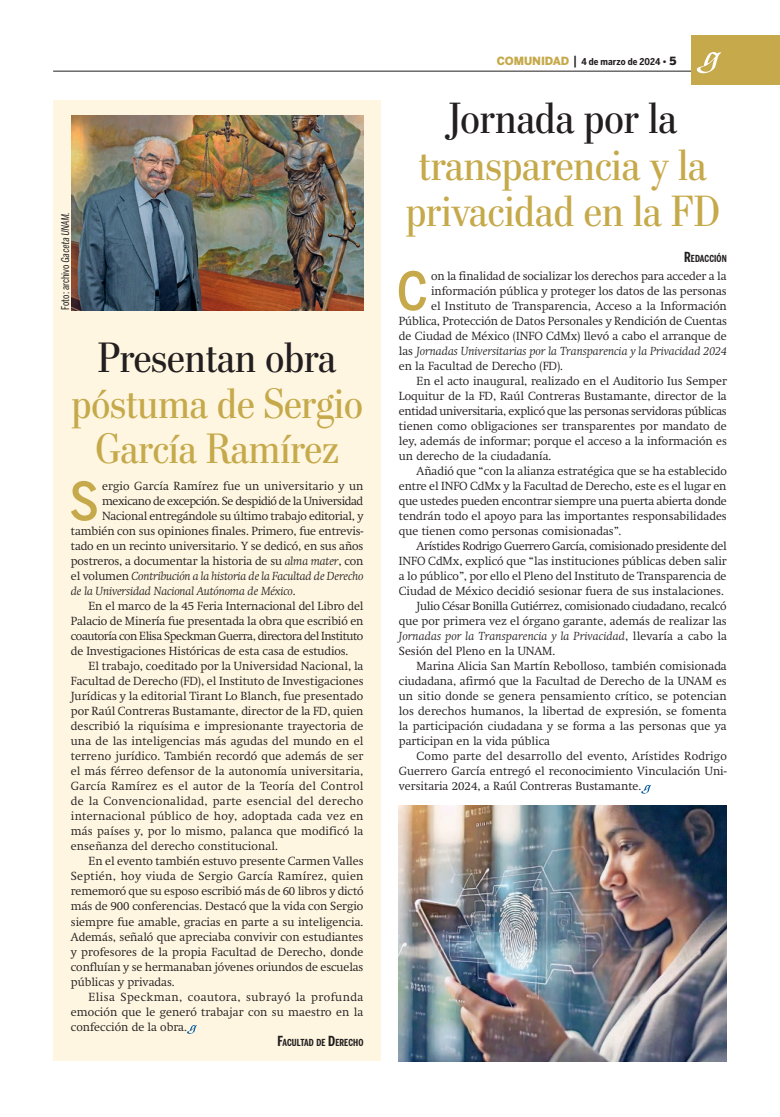
<style>
.page{position:relative;width:780px;height:1117px;background:#fff}
.page>*{position:absolute;margin:0;border:0;box-sizing:border-box;transform-origin:0 0}
.t1{font:500 52.12px "Benton Sans Cond";color:#c5a94a}
.t2{font:43.75px/46.9px "Stilson";color:#c5a94a;text-align:center}
.t3{font:43.75px "Stilson";color:#231f20}
.t4{font:42.5px/45.5px "Stilson";color:#c5a94a;text-align:center}
.t5{font:42.5px "Stilson";color:#231f20}
.t6{font:300 11.62px "Swift";color:#231f20}
.t7{font:italic 300 11.62px "Swift";color:#231f20}
.t8{font:300 11.62px "Swift";letter-spacing:.025em;color:#231f20}
.t9{font:300 11.62px "Swift";letter-spacing:-.025em;color:#231f20}
.t10{font:300 11.62px "Swift";letter-spacing:-.02em;color:#231f20}
.t11{font:300 11.62px "Swift";letter-spacing:-.035em;color:#231f20}
.t12{font:300 11.62px "Swift";letter-spacing:.03em;color:#231f20}
.t13{font:300 11.62px "Swift";letter-spacing:.035em;color:#231f20}
.t14{font:10.62px "Benton Sans Comp";color:#231f20}
.t15{font:700 9.62px "Benton Sans Comp";letter-spacing:.01em;color:#231f20}
.t16{font:700 9.38px "Benton Sans Cond";letter-spacing:.01em;color:#231f20}
.s1{font-style:italic}
.s2{font-style:normal}
.s3{font-size:13.75px}
.s4{font-family:"Benton Sans";font-weight:900;font-size:11.25px;color:#c5a94a}
.s5{font-weight:500;font-size:12.5px}
.s6{font-family:"Benton Sans";font-weight:900}
.s7{font-family:"Benton Sans";font-weight:900;font-size:11.25px}
</style>
<div class="page">
<hr style="left:53px;top:71px;width:673px;height:1px;background:#231f20">
<div style="left:691px;top:35px;width:88px;height:50px;background:#c5a94a"></div>
<svg style="left:696px;top:52px;width:26px;height:21px"></svg>
<div style="left:53px;top:100px;width:328px;height:960px;background:#fef6e1"></div>
<svg style="left:187px;top:1025px;width:10px;height:8px"></svg>
<img style="left:71px;top:115px;width:292px;height:195px">
<svg style="left:641px;top:785px;width:10px;height:8px"></svg>
<img style="left:399px;top:805px;width:327px;height:255px">
<p class="t14" style="left:59px;top:310px;width:99px;rotate:-90deg">Foto: archivo Gaceta UNAM.</p>
<h3 class="t5" style="left:98px;top:332px;width:240px">Presentan obra</h3>
<h3 class="t4" style="left:71px;top:380px;width:293px">póstuma de Sergio<br>García Ramírez</h3>
<h1 class="t1" style="left:69px;top:470px;width:31px">S</h1>
<p class="t6" style="left:102px;top:479px;width:263px">ergio García Ramírez fue un universitario y un</p>
<p class="t11" style="left:102px;top:494px;width:262px">mexicano de excepción. Se despidió de la Universidad</p>
<p class="t10" style="left:102px;top:509px;width:263px">Nacional entregándole su último trabajo editorial, y</p>
<p class="t6" style="left:71px;top:524px;width:294px">también con sus opiniones finales. Primero, fue entrevis-</p>
<p class="t6" style="left:71px;top:539px;width:294px">tado en un recinto universitario. Y se dedicó, en sus años</p>
<p class="t6" style="left:71px;top:554px;width:294px">postreros, a documentar la historia de su <span class="s1">alma mater</span>, con</p>
<p class="t7" style="left:71px;top:569px;width:294px"><span class="s2">el volumen</span> Contribución a la historia de la Facultad de Derecho</p>
<p class="t7" style="left:71px;top:584px;width:226px">de la Universidad Nacional Autónoma de México<span class="s2">.</span></p>
<p class="t6" style="left:89px;top:599px;width:276px">En el marco de la 45 Feria Internacional del Libro del</p>
<p class="t6" style="left:71px;top:614px;width:294px">Palacio de Minería fue presentada la obra que escribió en</p>
<p class="t11" style="left:71px;top:629px;width:294px">coautoría con Elisa Speckman Guerra, directora del Instituto</p>
<p class="t6" style="left:71px;top:644px;width:279px">de Investigaciones Históricas de esta casa de estudios.</p>
<p class="t6" style="left:89px;top:659px;width:276px">El trabajo, coeditado por la Universidad Nacional, la</p>
<p class="t6" style="left:71px;top:674px;width:294px">Facultad de Derecho (FD), el Instituto de Investigaciones</p>
<p class="t6" style="left:71px;top:689px;width:294px">Jurídicas y la editorial Tirant Lo Blanch, fue presentado</p>
<p class="t6" style="left:71px;top:704px;width:294px">por Raúl Contreras Bustamante, director de la FD, quien</p>
<p class="t6" style="left:71px;top:719px;width:294px">describió la riquísima e impresionante trayectoria de</p>
<p class="t6" style="left:71px;top:734px;width:294px">una de las inteligencias más agudas del mundo en el</p>
<p class="t6" style="left:71px;top:749px;width:294px">terreno jurídico. También recordó que además de ser</p>
<p class="t6" style="left:71px;top:764px;width:294px">el más férreo defensor de la autonomía universitaria,</p>
<p class="t8" style="left:71px;top:779px;width:294px">García Ramírez es el autor de la Teoría del Control</p>
<p class="t12" style="left:71px;top:794px;width:294px">de la Convencionalidad, parte esencial del derecho</p>
<p class="t8" style="left:71px;top:809px;width:294px">internacional público de hoy, adoptada cada vez en</p>
<p class="t6" style="left:71px;top:824px;width:294px">más países y, por lo mismo, palanca que modificó la</p>
<p class="t6" style="left:71px;top:839px;width:208px">enseñanza del derecho constitucional.</p>
<p class="t6" style="left:89px;top:854px;width:276px">En el evento también estuvo presente Carmen Valles</p>
<p class="t8" style="left:71px;top:869px;width:294px">Septién, hoy viuda de Sergio García Ramírez, quien</p>
<p class="t6" style="left:71px;top:884px;width:294px">rememoró que su esposo escribió más de 60 libros y dictó</p>
<p class="t6" style="left:71px;top:899px;width:294px">más de 900 conferencias. Destacó que la vida con Sergio</p>
<p class="t6" style="left:71px;top:914px;width:294px">siempre fue amable, gracias en parte a su inteligencia.</p>
<p class="t6" style="left:71px;top:929px;width:294px">Además, señaló que apreciaba convivir con estudiantes</p>
<p class="t6" style="left:71px;top:944px;width:294px">y profesores de la propia Facultad de Derecho, donde</p>
<p class="t6" style="left:71px;top:959px;width:294px">confluían y se hermanaban jóvenes oriundos de escuelas</p>
<p class="t6" style="left:71px;top:974px;width:105px">públicas y privadas.</p>
<p class="t13" style="left:89px;top:989px;width:276px">Elisa Speckman, coautora, subrayó la profunda</p>
<p class="t6" style="left:71px;top:1004px;width:294px">emoción que le generó trabajar con su maestro en la</p>
<p class="t6" style="left:71px;top:1019px;width:118px">confección de la obra.</p>
<p class="t15" style="left:277px;top:1036px;width:87px"><span class="s3">F</span>ACULTAD DE <span class="s3">D</span>ERECHO</p>
<p class="t16" style="left:496px;top:56px;width:181px"><span class="s4">COMUNIDAD</span> <span class="s5">|</span> 4 de marzo de 2024 <span class="s6">•</span> <span class="s7">5</span></p>
<h2 class="t3" style="left:448px;top:92px;width:230px">Jornada por la</h2>
<h2 class="t2" style="left:405px;top:141px;width:315px">transparencia y la privacidad en la FD</h2>
<p class="t15" style="left:684px;top:253px;width:44px"><span class="s3">R</span>EDACCIÓN</p>
<h1 class="t1" style="left:397px;top:260px;width:33px">C</h1>
<p class="t6" style="left:431px;top:269px;width:297px">on la finalidad de socializar los derechos para acceder a la</p>
<p class="t6" style="left:431px;top:284px;width:297px">información pública y proteger los datos de las personas</p>
<p class="t6" style="left:431px;top:299px;width:297px">el Instituto de Transparencia, Acceso a la Información</p>
<p class="t6" style="left:399px;top:314px;width:329px">Pública, Protección de Datos Personales y Rendición de Cuentas</p>
<p class="t6" style="left:399px;top:329px;width:329px">de Ciudad de México (INFO CdMx) llevó a cabo el arranque de</p>
<p class="t7" style="left:399px;top:344px;width:329px"><span class="s2">las</span> Jornadas Universitarias por la Transparencia y la Privacidad 2024</p>
<p class="t6" style="left:399px;top:359px;width:166px">en la Facultad de Derecho (FD).</p>
<p class="t6" style="left:416px;top:374px;width:312px">En el acto inaugural, realizado en el Auditorio Ius Semper</p>
<p class="t6" style="left:399px;top:389px;width:329px">Loquitur de la FD, Raúl Contreras Bustamante, director de la</p>
<p class="t9" style="left:399px;top:404px;width:329px">entidad universitaria, explicó que las personas servidoras públicas</p>
<p class="t6" style="left:399px;top:419px;width:329px">tienen como obligaciones ser transparentes por mandato de</p>
<p class="t6" style="left:399px;top:434px;width:329px">ley, además de informar; porque el acceso a la información es</p>
<p class="t6" style="left:399px;top:449px;width:154px">un derecho de la ciudadanía.</p>
<p class="t6" style="left:416px;top:464px;width:312px">Añadió que “con la alianza estratégica que se ha establecido</p>
<p class="t6" style="left:399px;top:479px;width:329px">entre el INFO CdMx y la Facultad de Derecho, este es el lugar en</p>
<p class="t6" style="left:399px;top:494px;width:329px">que ustedes pueden encontrar siempre una puerta abierta donde</p>
<p class="t6" style="left:399px;top:509px;width:329px">tendrán todo el apoyo para las importantes responsabilidades</p>
<p class="t6" style="left:399px;top:524px;width:224px">que tienen como personas comisionadas”.</p>
<p class="t9" style="left:416px;top:539px;width:311px">Arístides Rodrigo Guerrero García, comisionado presidente del</p>
<p class="t6" style="left:399px;top:554px;width:329px">INFO CdMx, explicó que “las instituciones públicas deben salir</p>
<p class="t6" style="left:399px;top:569px;width:329px">a lo público”, por ello el Pleno del Instituto de Transparencia de</p>
<p class="t6" style="left:399px;top:584px;width:326px">Ciudad de México decidió sesionar fuera de sus instalaciones.</p>
<p class="t10" style="left:416px;top:599px;width:311px">Julio César Bonilla Gutiérrez, comisionado ciudadano, recalcó</p>
<p class="t6" style="left:399px;top:614px;width:329px">que por primera vez el órgano garante, además de realizar las</p>
<p class="t7" style="left:399px;top:629px;width:329px">Jornadas por la Transparencia y la Privacidad<span class="s2">, llevaría a cabo la</span></p>
<p class="t6" style="left:399px;top:644px;width:158px">Sesión del Pleno en la UNAM.</p>
<p class="t6" style="left:416px;top:659px;width:312px">Marina Alicia San Martín Rebolloso, también comisionada</p>
<p class="t6" style="left:399px;top:674px;width:329px">ciudadana, afirmó que la Facultad de Derecho de la UNAM es</p>
<p class="t6" style="left:399px;top:689px;width:329px">un sitio donde se genera pensamiento crítico, se potencian</p>
<p class="t6" style="left:399px;top:704px;width:329px">los derechos humanos, la libertad de expresión, se fomenta</p>
<p class="t6" style="left:399px;top:719px;width:329px">la participación ciudadana y se forma a las personas que ya</p>
<p class="t6" style="left:399px;top:734px;width:153px">participan en la vida pública</p>
<p class="t6" style="left:416px;top:749px;width:312px">Como parte del desarrollo del evento, Arístides Rodrigo</p>
<p class="t6" style="left:399px;top:764px;width:329px">Guerrero García entregó el reconocimiento Vinculación Uni-</p>
<p class="t6" style="left:399px;top:779px;width:244px">versitaria 2024, a Raúl Contreras Bustamante.</p>
</div>
